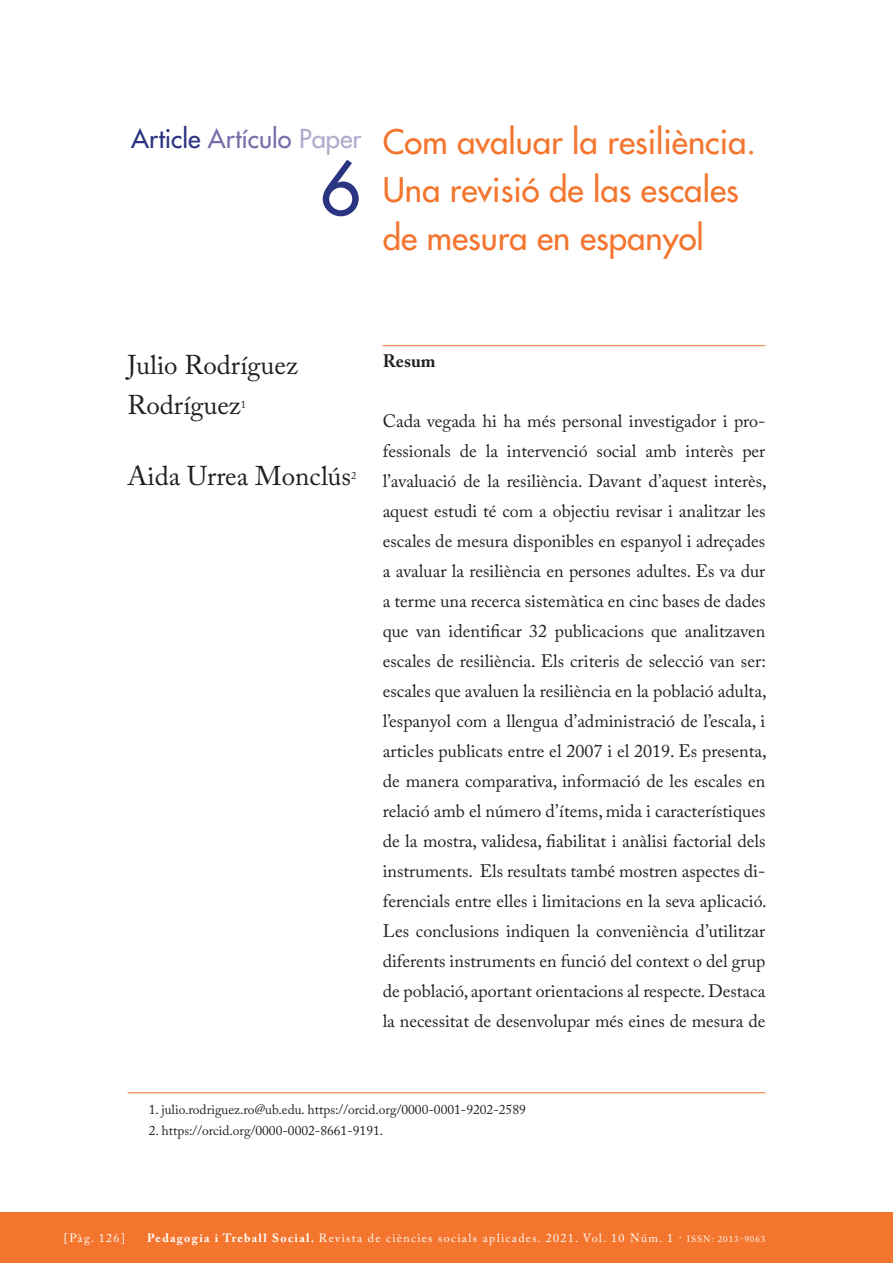
<style>
.page{position:relative;width:893px;height:1263px;background:#fff}
.page>*{position:absolute;margin:0;border:0;box-sizing:border-box;transform-origin:0 0}
.t1{font:72px "Futura";color:#2b3482}
.TITOLS_ARTICLES{font:33px/48px "Futura";color:#f3752e}
.AUTOR{font:27px/40.5px "Adobe Caslon Pro";color:#231f20}
.t2{font:25.5px "Futura";color:#7470a8}
.TEXT_COMU{font:18px/30px "Adobe Caslon Pro";color:#231f20;text-align:justify}
.RESUM{font:700 18px "Adobe Caslon Pro";color:#231f20}
.NOTES_PEU_PAGINA{font:13.5px "Adobe Caslon Pro";color:#231f20}
.t3{font:12px "Adobe Caslon Pro";letter-spacing:.11em;color:#fff}
.AUTOR-2{font:10.5px "Adobe Caslon Pro";color:#231f20}
.s1{color:#2b3482}
.s2{color:#aeabcc}
.s3{font-weight:700}
.s4{font-size:9px}
</style>
<div class="page">
<div style="left:0;top:1212px;width:893px;height:51px;background:#f3752e"></div>
<hr style="left:383px;top:345px;width:382px;height:1px;background:#f3752e">
<hr style="left:128px;top:1092px;width:637px;height:1px;background:#f3752e">
<p class="t2" style="left:131px;top:122px;width:232px"><span class="s1">Article</span> Artículo <span class="s2">Paper</span></p>
<p class="t1" style="left:320px;top:144px;width:43px">6</p>
<p class="TITOLS_ARTICLES" style="left:383px;top:118px;width:375px">Com avaluar la resiliència.<br>Una revisió de las escales de mesura en espanyol</p>
<p class="AUTOR" style="left:128px;top:344px;width:172px">Julio Rodríguez<br>Rodríguez</p>
<p class="AUTOR-2" style="left:241px;top:399px;width:7px">1</p>
<p class="AUTOR" style="left:128px;top:455px;width:225px">Aida Urrea Monclús</p>
<p class="AUTOR-2" style="left:351px;top:469px;width:7px">2</p>
<p class="RESUM" style="left:383px;top:351px;width:54px">Resum</p>
<p class="TEXT_COMU" style="left:383px;top:406px;width:385px">Cada vegada hi ha més personal investigador i pro&shy;fessionals de la intervenció social amb interès per l’avaluació de la resiliència. Davant d’aquest interès, aquest estudi té com a objectiu revisar i analitzar les escales de mesura disponibles en espanyol i adreçades a avaluar la resiliència en persones adultes. Es va dur a terme una recerca sistemàtica en cinc bases de dades que van identificar 32 publicacions que analitzaven escales de resiliència. Els criteris de selecció van ser: escales que avaluen la resiliència en la població adulta, l’espanyol com a llengua d’administració de l’escala, i articles publicats entre el 2007 i el 2019. Es presenta, de manera comparativa, informació de les escales en relació amb el número d’ítems, mida i característiques de la mostra, validesa, fiabilitat i anàlisi factorial dels instruments. Els resultats també mostren aspectes di&shy;ferencials entre elles i limitacions en la seva aplicació.<br>Les conclusions indiquen la conveniència d’utilitzar diferents instruments en funció del context o del grup de població, aportant orientacions al respecte. Destaca la necessitat de desenvolupar més eines de mesura de</p>
<p class="NOTES_PEU_PAGINA" style="left:149px;top:1102px;width:378px">1. julio.rodriguez.ro@ub.edu. https://orcid.org/0000-0001-9202-2589</p>
<p class="NOTES_PEU_PAGINA" style="left:149px;top:1123px;width:236px">2. https://orcid.org/0000-0002-8661-9191.</p>
<p class="t3" style="left:64px;top:1231px;width:63px">[Pàg. 126]</p>
<p class="t3" style="left:147px;top:1231px;width:620px"><span class="s3">Pedagogia i Treball Social.</span> Revista de ciències socials aplicades. 2021. Vol. 10 Núm. 1 · <span class="s4">ISSN: 2013-9063</span></p>
</div>
